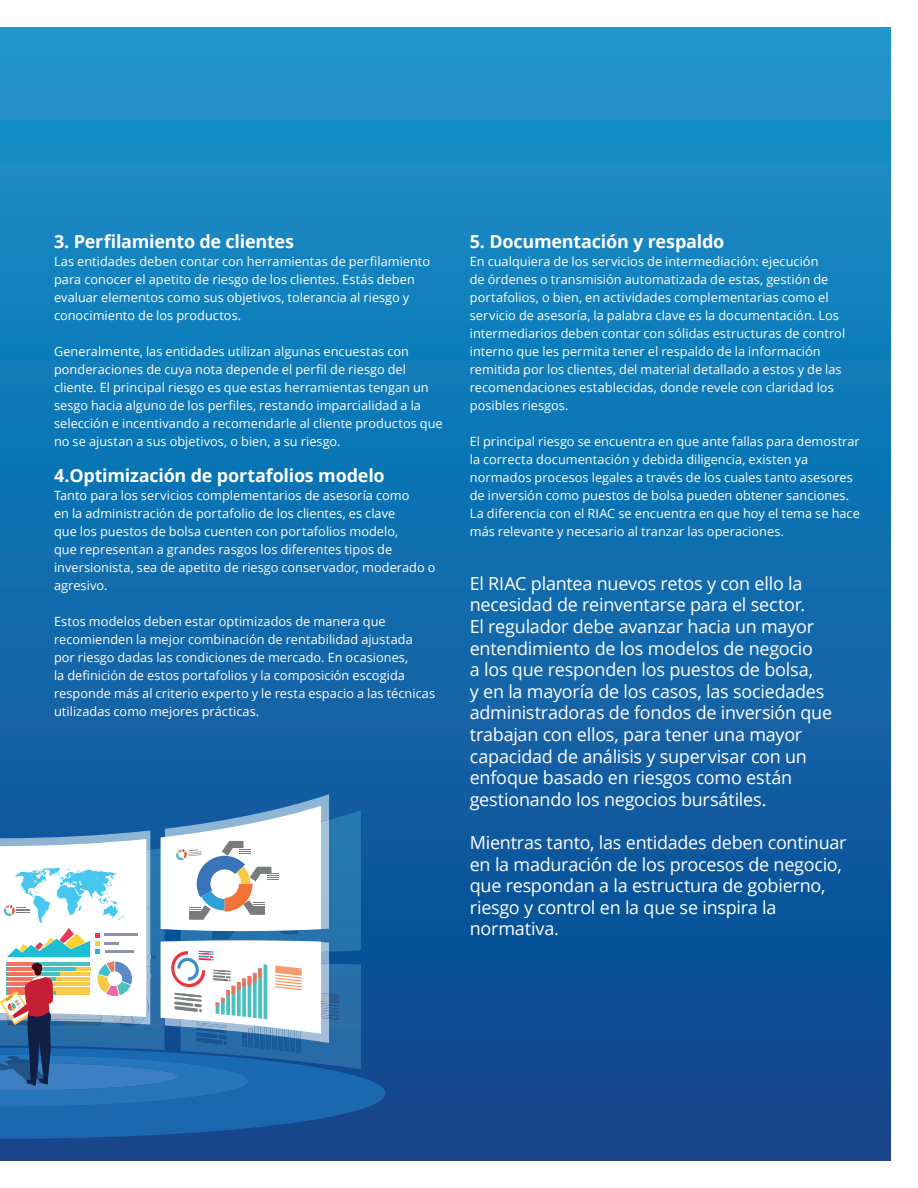
<style>
.page{position:relative;width:918px;height:1188px;background:#fff}
.page>*{position:absolute;margin:0;border:0;box-sizing:border-box;transform-origin:0 0}
.t1{font:18px/21.6px "Open Sans";letter-spacing:-.015em;color:#fff}
.t2{font:700 18px "Open Sans";letter-spacing:-.015em;color:#fff}
.t3{font:12.75px/18px "Open Sans";letter-spacing:.005em;color:#fff}
</style>
<div class="page">
<div style="left:0;top:27px;width:891px;height:1134px;background:linear-gradient(to bottom,#1895ce,#0d428b)"></div>
<img style="left:0;top:1048px;width:386px;height:91px">
<img style="left:0;top:1086px;width:248px;height:21px">
<img style="left:0;top:1086px;width:178px;height:5px">
<svg style="left:0;top:794px;width:361px;height:292px"></svg>
<h1 class="t2" style="left:54px;top:229px;width:242px">3. Perfilamiento de clientes</h1>
<p class="t3" style="left:54px;top:252px;width:378px">Las entidades deben contar con herramientas de perfilamiento para conocer el apetito de riesgo de los clientes. Estás deben evaluar elementos como sus objetivos, tolerancia al riesgo y conocimiento de los productos.</p>
<p class="t3" style="left:54px;top:342px;width:390px">Generalmente, las entidades utilizan algunas encuestas con ponderaciones de cuya nota depende el perfil de riesgo del cliente. El principal riesgo es que estas herramientas tengan un sesgo hacia alguno de los perfiles, restando imparcialidad a la selección e incentivando a recomendarle al cliente productos que no se ajustan a sus objetivos, o bien, a su riesgo.</p>
<h1 class="t2" style="left:54px;top:463px;width:332px">4.Optimización de portafolios modelo</h1>
<p class="t3" style="left:54px;top:486px;width:383px">Tanto para los servicios complementarios de asesoría como<br>en la administración de portafolio de los clientes, es clave<br>que los puestos de bolsa cuenten con portafolios modelo,<br>que representan a grandes rasgos los diferentes tipos de inversionista, sea de apetito de riesgo conservador, moderado o agresivo.</p>
<p class="t3" style="left:54px;top:612px;width:383px">Estos modelos deben estar optimizados de manera que recomienden la mejor combinación de rentabilidad ajustada por riesgo dadas las condiciones de mercado. En ocasiones,<br>la definición de estos portafolios y la composición escogida responde más al criterio experto y le resta espacio a las técnicas utilizadas como mejores prácticas.</p>
<h1 class="t2" style="left:470px;top:229px;width:256px">5. Documentación y respaldo</h1>
<p class="t3" style="left:470px;top:252px;width:377px">En cualquiera de los servicios de intermediación: ejecución<br>de órdenes o transmisión automatizada de estas, gestión de portafolios, o bien, en actividades complementarias como el servicio de asesoría, la palabra clave es la documentación. Los intermediarios deben contar con sólidas estructuras de control interno que les permita tener el respaldo de la información remitida por los clientes, del material detallado a estos y de las recomendaciones establecidas, donde revele con claridad los posibles riesgos.</p>
<p class="t3" style="left:470px;top:432px;width:392px">El principal riesgo se encuentra en que ante fallas para demostrar la correcta documentación y debida diligencia, existen ya normados procesos legales a través de los cuales tanto asesores de inversión como puestos de bolsa pueden obtener sanciones.<br>La diferencia con el RIAC se encuentra en que hoy el tema se hace más relevante y necesario al tranzar las operaciones.</p>
<p class="t1" style="left:470px;top:572px;width:364px">El RIAC plantea nuevos retos y con ello la necesidad de reinventarse para el sector.<br>El regulador debe avanzar hacia un mayor entendimiento de los modelos de negocio<br>a los que responden los puestos de bolsa,<br>y en la mayoría de los casos, las sociedades administradoras de fondos de inversión que trabajan con ellos, para tener una mayor capacidad de análisis y supervisar con un enfoque basado en riesgos como están gestionando los negocios bursátiles.</p>
<h1 class="t1" style="left:470px;top:831px;width:378px">Mientras tanto, las entidades deben continuar en la maduración de los procesos de negocio, que respondan a la estructura de gobierno, riesgo y control en la que se inspira la normativa.</h1>
</div>
